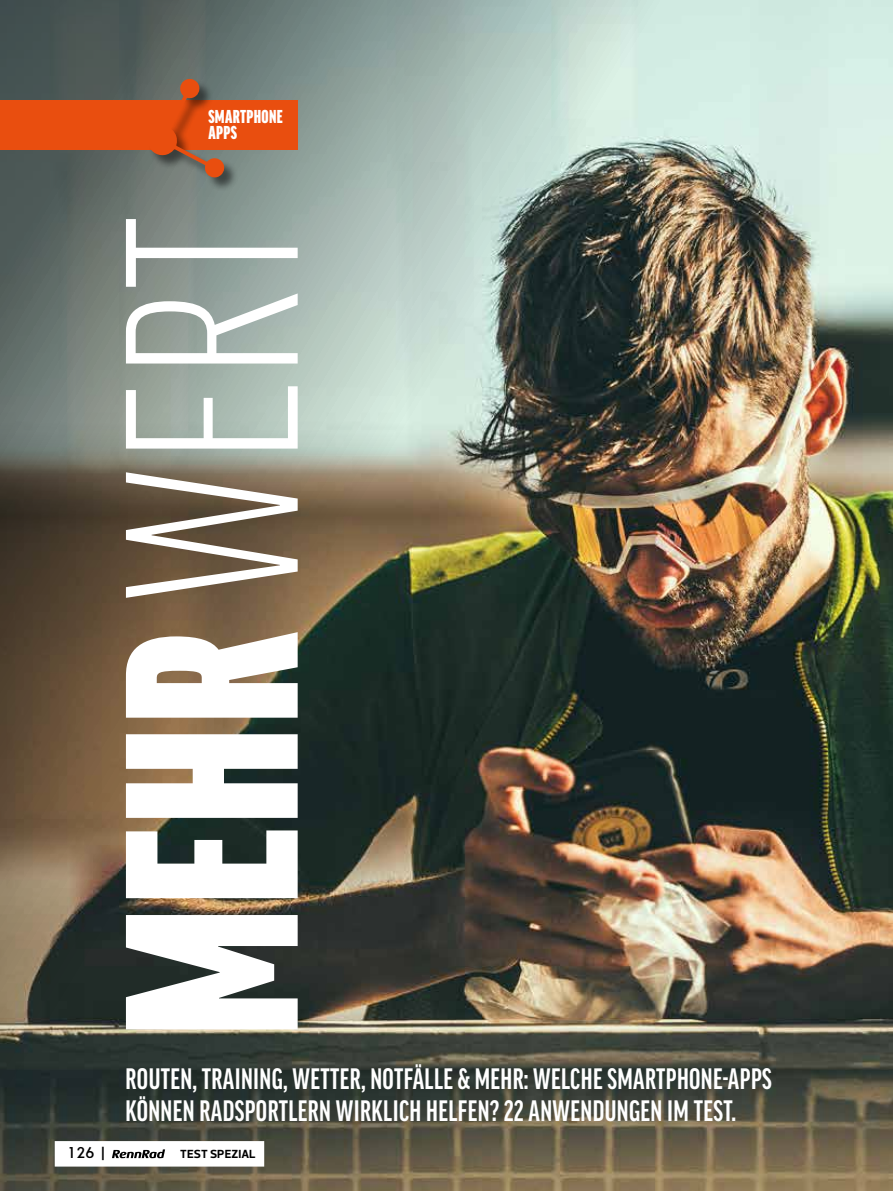
<style>
.page{position:relative;width:893px;height:1191px;background:#fff}
.page>*{position:absolute;margin:0;border:0;box-sizing:border-box;transform-origin:0 0}
.t1{font:900 extra-condensed 236.85px "Good Pro";color:#fff}
.t2{font:700 extra-condensed 28.5px/31.5px "Good Pro";letter-spacing:.015em;color:#fff}
.t3{font:900 extra-condensed 18px/16.5px "Good Pro";letter-spacing:.02em;color:#fff}
.t4{font:700 18px "Aramis";color:#000}
.t5{font:700 15px "Aramis";color:#000}
.t6{font:700 12px "Prelo";color:#000}
.s1{font-weight:300}
</style>
<div class="page">
<img style="left:0;top:0;width:893px;height:1191px">
<div style="left:0;top:100px;width:298px;height:50px;background:#e94e0f"></div>
<div style="left:149px;top:80px;width:90px;height:112px;background:#000;opacity:.5"></div>
<svg style="left:146px;top:78px;width:79px;height:101px"></svg>
<div style="left:55px;top:1141px;width:209px;height:25px;background:#fff"></div>
<svg style="left:112px;top:1149px;width:53px;height:9px"></svg>
<p class="t3" style="left:208px;top:108px;width:76px">SMARTPHONE<br>APPS</p>
<h1 class="t1" style="left:82px;top:1036px;width:821px;rotate:-90deg">MEHR <span class="s1">WERT</span></h1>
<p class="t2" style="left:126px;top:1063px;width:648px">ROUTEN, TRAINING, WETTER, NOTFÄLLE &amp; MEHR: WELCHE SMARTPHONE-APPS<br>KÖNNEN RADSPORTLERN WIRKLICH HELFEN? 22 ANWENDUNGEN IM TEST.</p>
<p class="t4" style="left:67px;top:1138px;width:34px">78 |</p>
<p class="t5" style="left:67px;top:1141px;width:38px">126 |</p>
<p class="t6" style="left:180px;top:1146px;width:15px">TEST</p>
<p class="t6" style="left:210px;top:1146px;width:15px">SPEZIAL</p>
</div>
